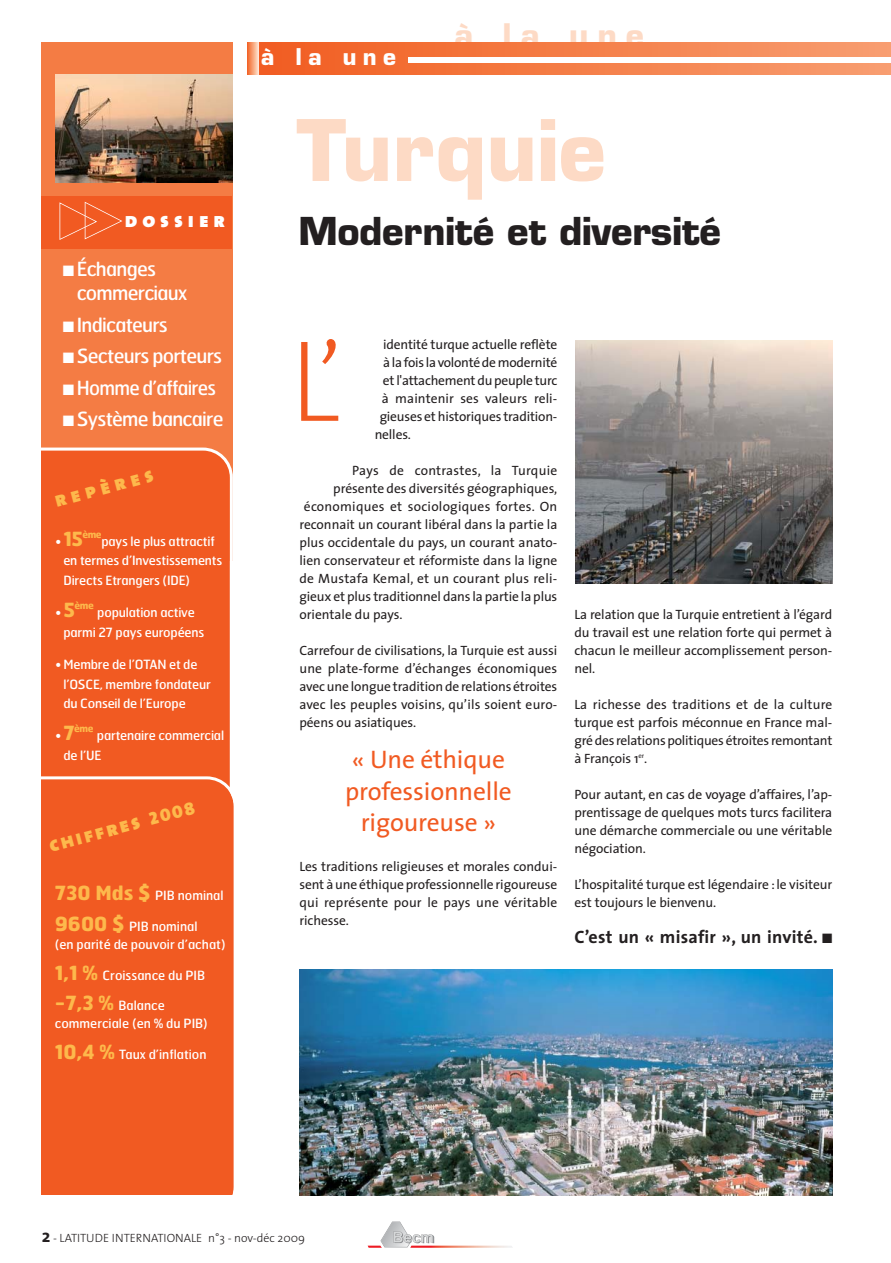
<style>
.page{position:relative;width:891px;height:1263px;background:#fff}
.page>*{position:absolute;margin:0;border:0;box-sizing:border-box;transform-origin:0 0}
.t1{font:200 116.7px "The Sans";color:#f15a22}
.t2{font:700 82.5px "Eurostile";color:#fddac5}
.t3{font:700 37.5px "Eurostile";letter-spacing:-.005em;color:#231f20}
.t4{font:700 31.65px "Eurostile";color:#fddac5}
.t5{font:25.5px/31.5px "The Sans";letter-spacing:-.005em;color:#f15a22;text-align:center}
.t6{font:700 22.5px "Eurostile";color:#fff}
.t7{font:21px "The Sans Black Caps";color:#fdb94c}
.t8{font:21px "The Sans Black Caps";letter-spacing:.235em;color:#fff}
.t9{font:19.5px/24px "Hermes";letter-spacing:-.04em;color:#fff}
.t10{font:19.5px "Hermes";letter-spacing:-.04em;color:#fff;scale:.96 1}
.t11{font:700 18px "The Sans";letter-spacing:.01em;color:#231f20}
.t12{font:13.5px/18px "The Sans";letter-spacing:-.005em;color:#231f20;text-align:justify}
.t13{font:13.5px "The Sans";letter-spacing:.02em;color:#231f20}
.t14{font:12.75px/19.5px "Hermes";letter-spacing:-.015em;color:#fff}
.t15{font:300 12px "The Sans";color:#231f20}
.t16{font:700 9.75px "Hermes";letter-spacing:-.04em;color:#fdb94c}
.s1{font-weight:400;font-size:12.75px;color:#fff}
.s2{font-size:19.5px}
.s3{font-size:18px}
.s4{font-weight:700;font-size:19.5px;color:#fdb94c}
.s5{font-weight:700;font-size:18px}
</style>
<div class="page">
<svg style="left:368px;top:1221px;width:144px;height:27px"></svg>
<div style="left:41px;top:43px;width:191px;height:518px;background:#f47c44"></div>
<div style="left:42px;top:196px;width:190px;height:52px;background:#f15a22"></div>
<svg style="left:60px;top:202px;width:62px;height:38px"></svg>
<img style="left:55px;top:75px;width:177px;height:108px">
<img style="left:575px;top:340px;width:258px;height:243px">
<img style="left:299px;top:970px;width:533px;height:226px">
<div style="left:41px;top:447px;width:192px;height:329px;background:#f15a22"></div>
<div style="left:41px;top:776px;width:193px;height:419px;background:#f15a22"></div>
<div style="left:248px;top:43px;width:643px;height:31px;background:linear-gradient(to right,#f15d21,#f89d6f)"></div>
<svg style="left:248px;top:43px;width:10px;height:31px"></svg>
<div style="left:408px;top:57px;width:483px;height:6px;background:#fff"></div>
<h3 class="t6" style="left:261px;top:48px;width:136px">à la une</h3>
<h3 class="t4" style="left:454px;top:24px;width:191px">à la une</h3>
<h3 class="t8" style="left:125px;top:207px;width:102px">dossier</h3>
<h3 class="t9" style="left:77px;top:259px;width:112px;text-indent:-14px">■ Échanges commerciaux</h3>
<h3 class="t9" style="left:63px;top:315px;width:107px">■ Indicateurs</h3>
<h3 class="t9" style="left:63px;top:346px;width:161px">■ Secteurs porteurs</h3>
<h3 class="t10" style="left:63px;top:380px;width:161px">■ Homme d’affaires</h3>
<h3 class="t9" style="left:63px;top:409px;width:162px">■ Système bancaire</h3>
<h3 class="t7" style="left:52px;top:488px;width:103px;rotate:-15deg">repères</h3>
<p class="t16" style="left:55px;top:531px;width:48px"><span class="s1">•</span> <span class="s2">15</span>ème</p>
<p class="t14" style="left:63px;top:533px;width:161px;text-indent:38px">pays le plus attractif en termes d’Investissements<br>Directs Etrangers (IDE)</p>
<p class="t16" style="left:55px;top:602px;width:40px"><span class="s1">•</span> <span class="s2">5</span>ème</p>
<p class="t14" style="left:63px;top:604px;width:142px;text-indent:34px">population active parmi 27 pays européens</p>
<p class="t14" style="left:63px;top:656px;width:149px;text-indent:-8px">• Membre de l’OTAN et de l’OSCE, membre fondateur du Conseil de l’Europe</p>
<p class="t16" style="left:55px;top:725px;width:40px"><span class="s1">•</span> <span class="s2">7</span>ème</p>
<p class="t14" style="left:63px;top:727px;width:162px;text-indent:34px">partenaire commercial de l’UE</p>
<h3 class="t7" style="left:46px;top:833px;width:151px;rotate:-15deg">chiffres <span class="s3">2008</span></h3>
<p class="t14" style="left:55px;top:887px;width:170px"><span class="s4">730 Mds $</span> PIB nominal</p>
<p class="t14" style="left:55px;top:918px;width:172px;line-height:18px"><span class="s4">9600 $</span> PIB nominal<br>(en parité de pouvoir d’achat)</p>
<p class="t14" style="left:55px;top:966px;width:152px"><span class="s4">1,1 %</span> Croissance du PIB</p>
<p class="t14" style="left:55px;top:998px;width:155px;line-height:18px"><span class="s4">-7,3 %</span> Balance commerciale (en % du PIB)</p>
<p class="t14" style="left:55px;top:1046px;width:153px"><span class="s4">10,4 %</span> Taux d’inflation</p>
<h2 class="t2" style="left:297px;top:119px;width:311px">Turquie</h2>
<h3 class="t3" style="left:298px;top:217px;width:424px">Modernité et diversité</h3>
<p class="t12" style="left:383px;top:336px;width:176px">identité turque actuelle reflète</p>
<p class="t12" style="left:383px;top:354px;width:176px">à la fois la volonté de modernité</p>
<p class="t12" style="left:383px;top:372px;width:176px">et l'attachement du peuple turc</p>
<p class="t12" style="left:382px;top:390px;width:177px">à maintenir ses valeurs reli-</p>
<p class="t12" style="left:380px;top:408px;width:179px">gieuses et historiques tradition-</p>
<p class="t12" style="left:375px;top:426px;width:38px">nelles.</p>
<p class="t13" style="left:352px;top:465px;width:207px">Pays de contrastes, la Turquie</p>
<p class="t12" style="left:333px;top:480px;width:226px">présente des diversités géographiques,</p>
<p class="t13" style="left:304px;top:501px;width:255px">économiques et sociologiques fortes. On</p>
<p class="t12" style="left:299px;top:516px;width:260px">reconnait un courant libéral dans la partie la</p>
<p class="t12" style="left:299px;top:534px;width:259px">plus occidentale du pays, un courant anato-</p>
<p class="t12" style="left:299px;top:552px;width:259px">lien conservateur et réformiste dans la ligne</p>
<p class="t13" style="left:299px;top:573px;width:259px">de Mustafa Kemal, et un courant plus reli-</p>
<p class="t12" style="left:299px;top:588px;width:259px">gieux et plus traditionnel dans la partie la plus</p>
<p class="t12" style="left:299px;top:606px;width:105px">orientale du pays.</p>
<p class="t12" style="left:299px;top:642px;width:259px">Carrefour de civilisations, la Turquie est aussi une plate-forme d’échanges économiques avec une longue tradition de relations étroites avec les peuples voisins, qu’ils soient euro&shy;péens ou asiatiques.</p>
<h1 class="t1" style="left:289px;top:338px;width:55px">L’</h1>
<h3 class="t5" style="left:345px;top:746px;width:168px">« Une éthique professionnelle rigoureuse »</h3>
<p class="t12" style="left:299px;top:858px;width:259px">Les traditions religieuses et morales condui&shy;sent à une éthique professionnelle rigoureuse qui représente pour le pays une véritable richesse.</p>
<p class="t12" style="left:574px;top:606px;width:259px">La relation que la Turquie entretient à l’égard du travail est une relation forte qui permet à chacun le meilleur accomplissement person&shy;nel.</p>
<p class="t12" style="left:574px;top:696px;width:259px">La richesse des traditions et de la culture turque est parfois méconnue en France mal&shy;gré des relations politiques étroites remontant à François 1<sup>er</sup>.</p>
<p class="t12" style="left:574px;top:786px;width:259px">Pour autant, en cas de voyage d’affaires, l’ap&shy;prentissage de quelques mots turcs facilitera une démarche commerciale ou une véritable négociation.</p>
<p class="t12" style="left:574px;top:876px;width:259px">L’hospitalité turque est légendaire : le visiteur est toujours le bienvenu.</p>
<h3 class="t11" style="left:574px;top:929px;width:259px">C’est un « misafir », un invité. ■</h3>
<p class="t15" style="left:42px;top:1233px;width:265px"><span class="s5">2</span> - LATITUDE INTERNATIONALE n°3 - nov-déc 2009</p>
</div>
